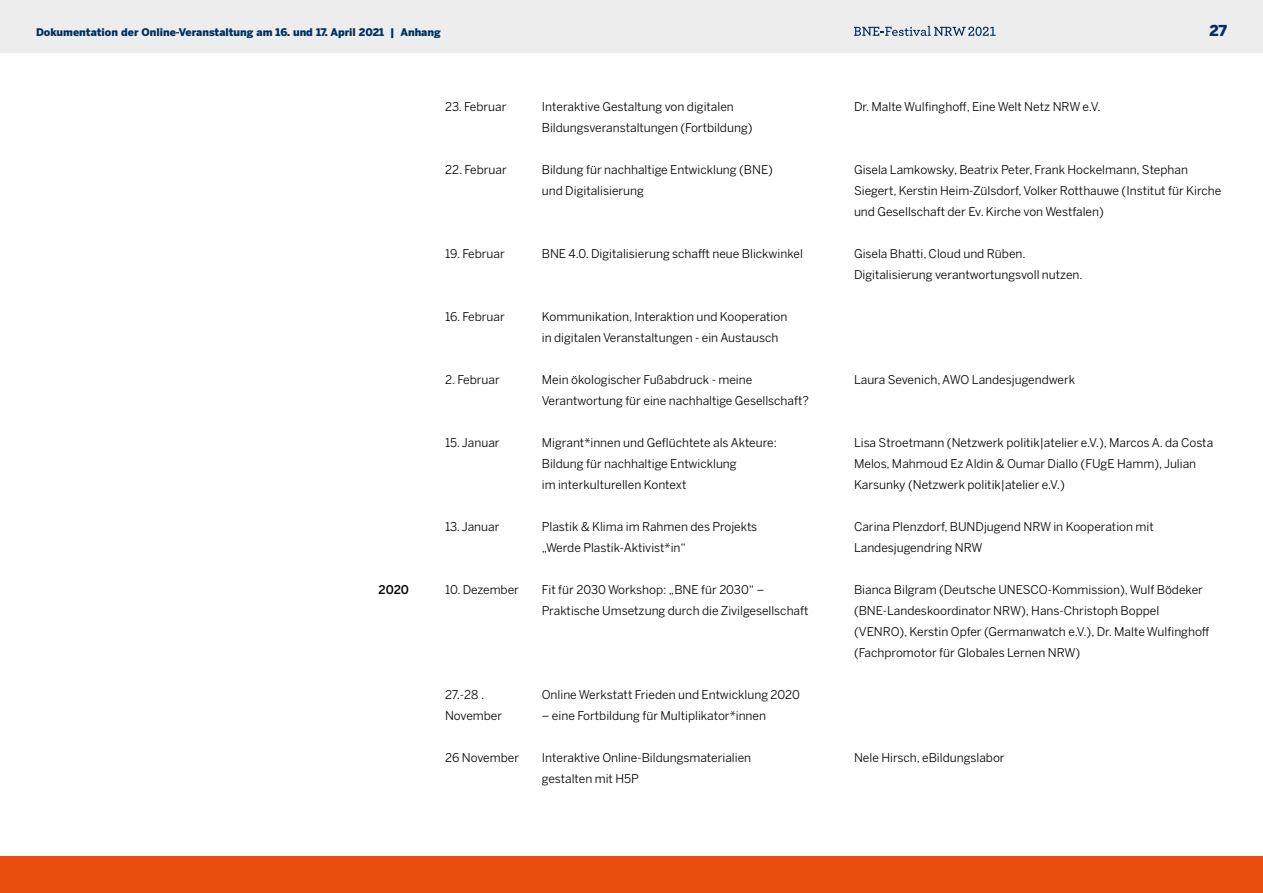
<style>
.page{position:relative;width:1263px;height:893px;background:#fff}
.page>*{position:absolute;margin:0;border:0;box-sizing:border-box;transform-origin:0 0}
.t1{font:900 15px "Benton Sans";color:#003063}
.t2{font:12px/21px "Benton Sans";color:#000}
.t3{font:500 12px "Benton Sans";color:#000}
.t4{font:900 10.5px "Benton Sans";color:#003063}
</style>
<div class="page">
<div style="left:0;top:0;width:1263px;height:53px;background:#ededed"></div>
<svg style="left:854px;top:26px;width:142px;height:10px"></svg>
<div style="left:0;top:857px;width:1263px;height:36px;background:#e94e0f"></div>
<p class="t4" style="left:36px;top:26px;width:406px">Dokumentation der Online-Veranstaltung am 16. und 17. April 2021 | Anhang</p>
<p class="t1" style="left:1209px;top:22px;width:19px">27</p>
<p class="t3" style="left:379px;top:582px;width:32px">2020</p>
<p class="t2" style="left:445px;top:96px;width:63px">23. Februar</p>
<p class="t2" style="left:445px;top:159px;width:63px">22. Februar</p>
<p class="t2" style="left:445px;top:243px;width:61px">19. Februar</p>
<p class="t2" style="left:445px;top:306px;width:61px">16. Februar</p>
<p class="t2" style="left:445px;top:369px;width:56px">2. Februar</p>
<p class="t2" style="left:445px;top:432px;width:56px">15. Januar</p>
<p class="t2" style="left:445px;top:516px;width:56px">13. Januar</p>
<p class="t2" style="left:445px;top:579px;width:76px">10. Dezember</p>
<p class="t2" style="left:542px;top:96px;width:212px">Interaktive Gestaltung von digitalen<br>Bildungsveranstaltungen (Fortbildung)</p>
<p class="t2" style="left:542px;top:159px;width:233px">Bildung für nachhaltige Entwicklung (BNE) und Digitalisierung</p>
<p class="t2" style="left:542px;top:243px;width:263px">BNE 4.0. Digitalisierung schafft neue Blickwinkel</p>
<p class="t2" style="left:542px;top:306px;width:247px">Kommunikation, Interaktion und Kooperation in digitalen Veranstaltungen - ein Austausch</p>
<p class="t2" style="left:542px;top:369px;width:269px">Mein ökologischer Fußabdruck - meine<br>Verantwortung für eine nachhaltige Gesellschaft?</p>
<p class="t2" style="left:542px;top:432px;width:237px">Migrant*innen und Geflüchtete als Akteure:<br>Bildung für nachhaltige Entwicklung<br>im interkulturellen Kontext</p>
<p class="t2" style="left:542px;top:516px;width:217px">Plastik &amp; Klima im Rahmen des Projekts „Werde Plastik-Aktivist*in“</p>
<p class="t2" style="left:542px;top:579px;width:268px">Fit für 2030 Workshop: „BNE für 2030“ –<br>Praktische Umsetzung durch die Zivilgesellschaft</p>
<p class="t2" style="left:445px;top:684px;width:59px">27.-28 .<br>November</p>
<p class="t2" style="left:445px;top:747px;width:76px">26 November</p>
<p class="t2" style="left:542px;top:684px;width:260px">Online Werkstatt Frieden und Entwicklung 2020</p>
<p class="t2" style="left:542px;top:705px;width:226px">– eine Fortbildung für Multiplikator*innen</p>
<p class="t2" style="left:542px;top:747px;width:211px">Interaktive Online-Bildungsmaterialien gestalten mit H5P</p>
<p class="t2" style="left:854px;top:96px;width:248px">Dr. Malte Wulfinghoff, Eine Welt Netz NRW e.V.</p>
<p class="t2" style="left:854px;top:159px;width:369px">Gisela Lamkowsky, Beatrix Peter, Frank Hockelmann, Stephan<br>Siegert, Kerstin Heim-Zülsdorf, Volker Rotthauwe (Institut für Kirche und Gesellschaft der Ev. Kirche von Westfalen)</p>
<p class="t2" style="left:854px;top:243px;width:230px">Gisela Bhatti, Cloud und Rüben.<br>Digitalisierung verantwortungsvoll nutzen.</p>
<p class="t2" style="left:854px;top:369px;width:223px">Laura Sevenich, AWO Landesjugendwerk</p>
<p class="t2" style="left:854px;top:432px;width:361px">Lisa Stroetmann (Netzwerk politik|atelier e.V.), Marcos A. da Costa<br>Melos, Mahmoud Ez Aldin &amp; Oumar Diallo (FUgE Hamm), Julian<br>Karsunky (Netzwerk politik|atelier e.V.)</p>
<p class="t2" style="left:854px;top:516px;width:301px">Carina Plenzdorf, BUNDjugend NRW in Kooperation mit<br>Landesjugendring NRW</p>
<p class="t2" style="left:854px;top:579px;width:357px">Bianca Bilgram (Deutsche UNESCO-Kommission), Wulf Bödeker (BNE-Landeskoordinator NRW), Hans-Christoph Boppel (VENRO), Kerstin Opfer (Germanwatch e.V.), Dr. Malte Wulfinghoff (Fachpromotor für Globales Lernen NRW)</p>
<p class="t2" style="left:854px;top:747px;width:152px">Nele Hirsch, eBildungslabor</p>
</div>
